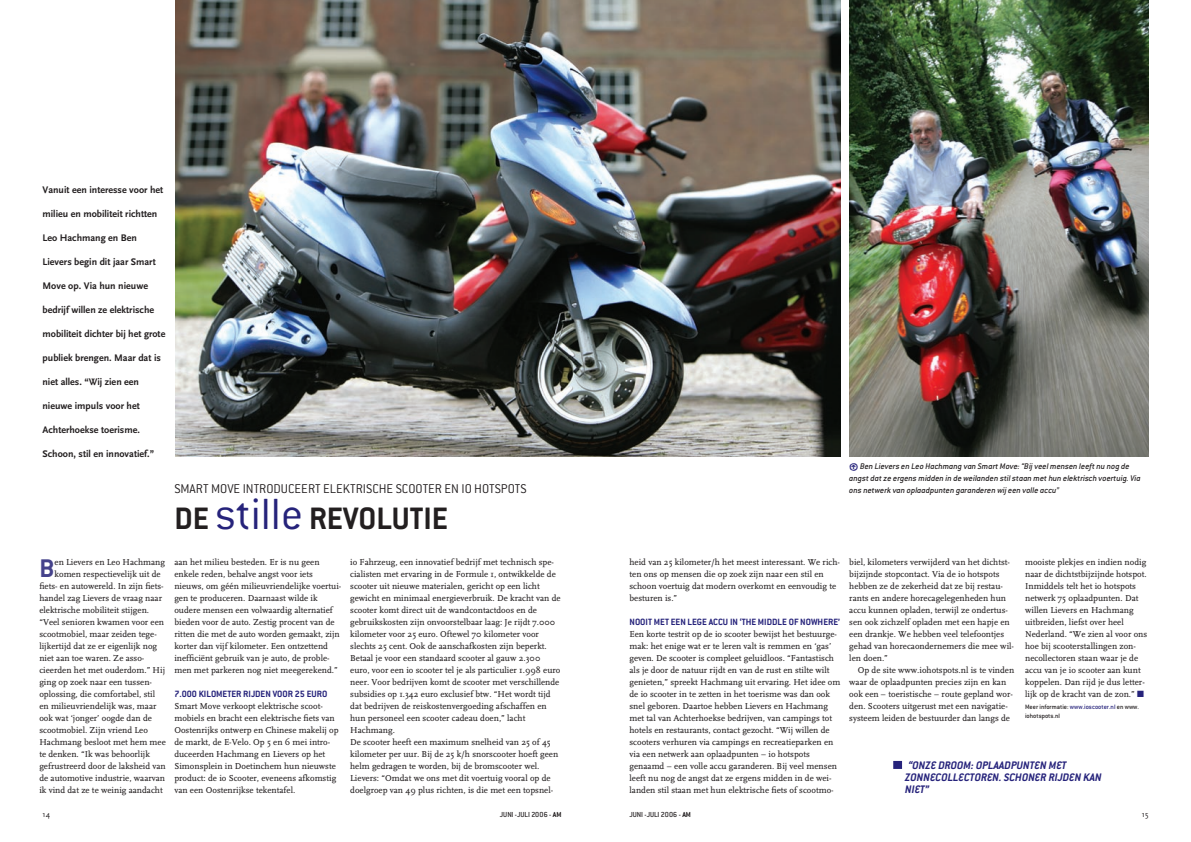
<style>
.page{position:relative;width:1191px;height:842px;background:#fff}
.page>*{position:absolute;margin:0;border:0;box-sizing:border-box;transform-origin:0 0}
.t1{font:700 34px "Conduit ITC";color:#231f20}
.t2{font:700 28px "Conduit ITC";color:#45428b}
.t3{font:300 14px "Conduit ITC";color:#231f20}
.t4{font:italic 700 12px/12px "Conduit ITC";color:#26237b}
.t5{font:700 10px "AD Scala Sans";color:#231f20}
.t6{font:700 10px "Conduit ITC";color:#26237b}
.t7{font:9px/12px "AD Scala Romein";color:#231f20}
.t8{font:italic 500 9px/12px "Conduit ITC";color:#231f20}
.t9{font:8.2px "AD Scala Sans Romein";color:#231f20}
.t10{font:500 8px "Conduit ITC";color:#231f20}
.t11{font:500 7px/9px "Conduit ITC";color:#231f20}
.s1{font-family:"Ale Signs White LL";font-weight:400;font-style:normal;font-size:14px;color:#26237b}
.s2{font-weight:300;font-size:48px;color:#26237b}
.s3{color:#26237b}
.s4{font-weight:700}
</style>
<div class="page">
<div style="left:893px;top:761px;width:9px;height:8px;background:#26237b"></div>
<img style="left:176px;top:0;width:664px;height:457px">
<img style="left:849px;top:0;width:299px;height:457px">
<p class="t5" style="left:43px;top:184px;width:122px">Vanuit een interesse voor het</p>
<p class="t5" style="left:43px;top:208px;width:116px">milieu en mobiliteit richtten</p>
<p class="t5" style="left:43px;top:232px;width:96px">Leo Hachmang en Ben</p>
<p class="t5" style="left:43px;top:256px;width:115px">Lievers begin dit jaar Smart</p>
<p class="t5" style="left:43px;top:280px;width:107px">Move op. Via hun nieuwe</p>
<p class="t5" style="left:43px;top:304px;width:113px">bedrijf willen ze elektrische</p>
<p class="t5" style="left:43px;top:328px;width:124px">mobiliteit dichter bij het grote</p>
<p class="t5" style="left:43px;top:352px;width:120px">publiek brengen. Maar dat is</p>
<p class="t5" style="left:43px;top:376px;width:98px">niet alles. “Wij zien een</p>
<p class="t5" style="left:43px;top:400px;width:99px">nieuwe impuls voor het</p>
<p class="t5" style="left:43px;top:424px;width:99px">Achterhoekse toerisme.</p>
<p class="t5" style="left:43px;top:448px;width:113px">Schoon, stil en innovatief.”</p>
<p class="t8" style="left:849px;top:460px;width:293px"><span class="s1">l</span> Ben Lievers en Leo Hachmang van Smart Move: “Bij veel mensen leeft nu nog de angst dat ze ergens midden in de weilanden stil staan met hun elektrisch voertuig. Via</p>
<h3 class="t3" style="left:174px;top:481px;width:353px">SMART M OVE INTRODUCEERT ELEKTRISCHE SCOOTER EN IO HOTSPOTS</h3>
<p class="t8" style="left:849px;top:484px;width:212px">ons netwerk van oplaadpunten garanderen wij een volle accu”</p>
<h1 class="t1" style="left:174px;top:498px;width:275px">DE <span class="s2">STILLE</span> REVOLUTIE</h1>
<h2 class="t2" style="left:39px;top:552px;width:17px">B</h2>
<p class="t7" style="left:55px;top:556px;width:112px">en Lievers en Leo Hachmang</p>
<p class="t7" style="left:55px;top:568px;width:108px">komen respectievelijk uit de</p>
<p class="t7" style="left:39px;top:580px;width:125px">fiets- en autowereld. In zijn fiets-</p>
<p class="t7" style="left:39px;top:592px;width:124px">handel zag Lievers de vraag naar</p>
<p class="t7" style="left:39px;top:604px;width:111px">elektrische mobiliteit stijgen.</p>
<p class="t7" style="left:39px;top:616px;width:126px">“Veel senioren kwamen voor een</p>
<p class="t7" style="left:39px;top:628px;width:114px">scootmobiel, maar zeiden tege--‑</p>
<p class="t7" style="left:39px;top:640px;width:119px">lij- kertijd dat ze er eigenlijk nog</p>
<p class="t7" style="left:39px;top:652px;width:107px">niet aan toe waren. Ze asso-</p>
<p class="t7" style="left:39px;top:664px;width:127px">cieerden het met ouderdom.” Hij</p>
<p class="t7" style="left:39px;top:676px;width:113px">ging op zoek naar een tussen-</p>
<p class="t7" style="left:39px;top:688px;width:117px">oplossing, die comfortabel, stil</p>
<p class="t7" style="left:39px;top:700px;width:119px">en milieuvriendelijk was, maar</p>
<p class="t7" style="left:39px;top:712px;width:114px">ook wat ‘jonger’ oogde dan de</p>
<p class="t7" style="left:39px;top:724px;width:110px">scootmobiel. Zijn vriend Leo</p>
<p class="t7" style="left:39px;top:736px;width:128px">Hachmang besloot met hem mee</p>
<p class="t7" style="left:39px;top:748px;width:112px">te denken. “Ik was behoorlijk</p>
<p class="t7" style="left:39px;top:760px;width:128px">gefrustreerd door de laksheid van</p>
<p class="t7" style="left:39px;top:772px;width:127px">de automotive industrie, waarvan</p>
<p class="t7" style="left:39px;top:784px;width:125px">ik vind dat ze te weinig aandacht</p>
<p class="t7" style="left:174px;top:556px;width:168px">aan het milieu besteden. Er is nu geen enkele reden, behalve angst voor iets nieuws, om géén milieuvriendelijke voertui&shy;gen te produceren. Daarnaast wilde ik oudere mensen een volwaardig alternatief bieden voor de auto. Zestig procent van de ritten die met de auto worden gemaakt, zijn korter dan vijf kilometer. Een ontzettend inefficiënt gebruik van je auto, de proble&shy;men met parkeren nog niet meegerekend.”</p>
<p class="t6" style="left:174px;top:688px;width:154px">7.000 KILOMETER RIJDEN VOOR 25 EURO</p>
<p class="t7" style="left:174px;top:700px;width:166px">Smart Move verkoopt elektrische scoot&shy;mobiels en bracht een elektrische fiets van Oostenrijks ontwerp en Chinese makelij op de markt, de E-Velo. Op 5 en 6 mei intro&shy;duceerden Hachmang en Lievers op het Simonsplein in Doetinchem hun nieuwste product: de io Scooter, eveneens afkomstig van een Oostenrijkse tekentafel.</p>
<p class="t7" style="left:350px;top:556px;width:212px">io Fahrzeug, een innovatief bedrijf met technisch spe&shy;cialisten met ervaring in de Formule 1, ontwikkelde de scooter uit nieuwe materialen, gericht op een licht gewicht en minimaal energieverbruik. De kracht van de scooter komt direct uit de wandcontactdoos en de gebruikskosten zijn onvoorstelbaar laag: Je rijdt 7.000 kilometer voor 25 euro. Oftewel 70 kilometer voor slechts 25 cent. Ook de aanschafkosten zijn beperkt.<br>Betaal je voor een standaard scooter al gauw 2.300 euro, voor een io scooter tel je als particulier 1.998 euro neer. Voor bedrijven komt de scooter met verschillende subsidies op 1.342 euro exclusief btw. “Het wordt tijd dat bedrijven de reiskostenvergoeding afschaffen en hun personeel een scooter cadeau doen,” lacht Hachmang.<br>De scooter heeft een maximum snelheid van 25 of 45 kilometer per uur. Bij de 25 k/h snorscooter hoeft geen helm gedragen te worden, bij de bromscooter wel.<br>Lievers: “Omdat we ons met dit voertuig vooral op de doelgroep van 49 plus richten, is die met een topsnel-</p>
<p class="t7" style="left:629px;top:556px;width:212px">heid van 25 kilometer/h het meest interessant. We rich&shy;ten ons op mensen die op zoek zijn naar een stil en schoon voertuig dat modern overkomt en eenvoudig te besturen is.”</p>
<p class="t6" style="left:629px;top:616px;width:212px">NOOIT MET EEN LEGE ACCU IN ‘THE MIDDLE OF NOWHERE’</p>
<p class="t7" style="left:629px;top:628px;width:212px">Een korte testrit op de io scooter bewijst het bestuurge&shy;mak: het enige wat er te leren valt is remmen en ‘gas’ geven. De scooter is compleet geluidloos. “Fantastisch als je door de natuur rijdt en van de rust en stilte wilt genieten,” spreekt Hachmang uit ervaring. Het idee om de io scooter in te zetten in het toerisme was dan ook snel geboren. Daartoe hebben Lievers en Hachmang met tal van Achterhoekse bedrijven, van campings tot hotels en restaurants, contact gezocht. “Wij willen de scooters verhuren via campings en recreatieparken en via een netwerk aan oplaadpunten – io hotspots genaamd – een volle accu garanderen. Bij veel mensen leeft nu nog de angst dat ze ergens midden in de wei&shy;landen stil staan met hun elektrische fiets of scootmo-</p>
<p class="t7" style="left:849px;top:556px;width:166px">biel, kilometers verwijderd van het dichtst&shy;bijzijnde stopcontact. Via de io hotspots hebben ze de zekerheid dat ze bij restau&shy;rants en andere horecagelegenheden hun accu kunnen opladen, terwijl ze ondertus&shy;sen ook zichzelf opladen met een hapje en een drankje. We hebben veel telefoontjes gehad van horecaondernemers die mee wil&shy;len doen.”</p>
<p class="t7" style="left:849px;top:664px;width:167px;text-indent:9px">Op de site www.iohotspots.nl is te vinden waar de oplaadpunten precies zijn en kan ook een – toeristische – route gepland wor&shy;den. Scooters uitgerust met een navigatie&shy;systeem leiden de bestuurder dan langs de</p>
<p class="t7" style="left:1025px;top:556px;width:124px">mooiste plekjes en indien nodig naar de dichtstbijzijnde hotspot.<br>Inmiddels telt het io hotspots netwerk 75 oplaadpunten. Dat willen Lievers en Hachmang uitbreiden, liefst over heel<br>Nederland. “We zien al voor ons hoe bij scooterstallingen zon&shy;necollectoren staan waar je de accu van je io scooter aan kunt koppelen. Dan rijd je dus letter&shy;lijk op de kracht van de zon.” <span class="s3">■</span></p>
<p class="t11" style="left:1025px;top:702px;width:115px">Meer informatie: <span class="s3">www.ioscooter.nl</span> en www. iohotspots.nl</p>
<h3 class="t4" style="left:905px;top:759px;width:198px">“ONZE DROOM: OPLAADPUNTEN MET<br>ZONNECOLLECTOREN. SCHONER RIJDEN KAN<br>NIET”</h3>
<p class="t9" style="left:43px;top:810px;width:9px">14</p>
<p class="t10" style="left:500px;top:810px;width:63px">juni -juli 2006 - <span class="s4">AM</span></p>
<p class="t10" style="left:629px;top:810px;width:63px">juni -juli 2006 - <span class="s4">AM</span></p>
<p class="t9" style="left:1141px;top:810px;width:8px">15</p>
</div>
